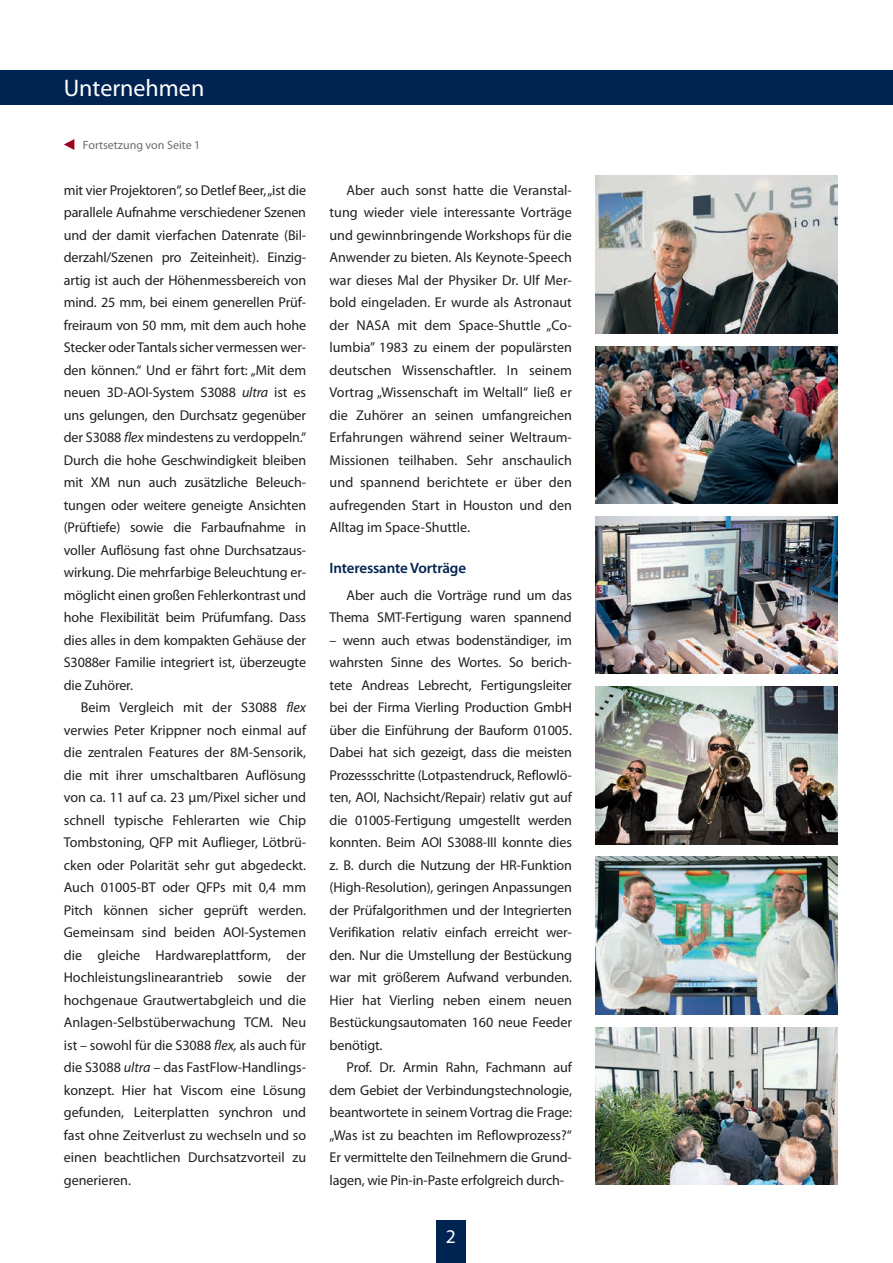
<style>
.page{position:relative;width:893px;height:1263px;background:#fff}
.page>*{position:absolute;margin:0;border:0;box-sizing:border-box;transform-origin:0 0}
.t1{font:24px "Myriad Pro";color:#fff}
.t2{font:19.5px "Myriad Pro";color:#fff}
.t3{font:600 15px "Myriad Pro";letter-spacing:-.01em;color:#002451}
.t4{font:14.25px/22.5px "Myriad Pro";letter-spacing:-.01em;color:#231f20;text-align:justify}
.t5{font:12px "Myriad Pro";color:#6c6d70}
.s1{font-style:italic}
</style>
<div class="page">
<div style="left:0;top:71px;width:893px;height:34px;background:#002451"></div>
<div style="left:436px;top:1220px;width:30px;height:43px;background:#002451"></div>
<svg style="left:64px;top:139px;width:10px;height:11px"></svg>
<img style="left:595px;top:346px;width:243px;height:158px">
<img style="left:595px;top:176px;width:243px;height:157px">
<img style="left:595px;top:516px;width:243px;height:158px">
<img style="left:595px;top:687px;width:243px;height:157px">
<img style="left:595px;top:857px;width:243px;height:157px">
<img style="left:595px;top:1027px;width:243px;height:158px">
<h1 class="t1" style="left:64px;top:73px;width:142px">Unternehmen</h1>
<p class="t5" style="left:83px;top:138px;width:119px">Fortsetzung von Seite 1</p>
<p class="t4" style="left:64px;top:178px;width:244px">mit vier Projektoren“, so Detlef Beer, „ist die parallele Aufnahme verschiedener Szenen und der damit vierfachen Datenrate (Bil&shy;derzahl/Szenen pro Zeiteinheit). Einzig&shy;artig ist auch der Höhenmessbereich von mind. 25 mm, bei einem generellen Prüf&shy;freiraum von 50 mm, mit dem auch hohe Stecker oder Tantals sicher vermessen wer&shy;den können.“ Und er fährt fort: „Mit dem neuen 3D-AOI-System S3088 <span class="s1">ultra</span> ist es uns gelungen, den Durchsatz gegenüber der S3088 <span class="s1">flex</span> mindestens zu verdoppeln.“ Durch die hohe Geschwindigkeit bleiben mit XM nun auch zusätzliche Beleuch&shy;tungen oder weitere geneigte Ansichten (Prüftiefe) sowie die Farbaufnahme in voller Auflösung fast ohne Durchsatzaus&shy;wirkung. Die mehrfarbige Beleuchtung er&shy;möglicht einen großen Fehlerkontrast und hohe Flexibilität beim Prüfumfang. Dass dies alles in dem kompakten Gehäuse der S3088er Familie integriert ist, überzeugte die Zuhörer.</p>
<p class="t4" style="left:64px;top:696px;width:244px;text-indent:17px">Beim Vergleich mit der S3088 <span class="s1">flex </span>verwies Peter Krippner noch einmal auf die zentralen Features der 8M-Sensorik, die mit ihrer umschaltbaren Auflösung von ca. 11 auf ca. 23 µm/Pixel sicher und schnell typische Fehlerarten wie Chip Tombstoning, QFP mit Auflieger, Lötbrü&shy;cken oder Polarität sehr gut abgedeckt.<br>Auch 01005-BT oder QFPs mit 0,4 mm Pitch können sicher geprüft werden.<br>Gemeinsam sind beiden AOI-Systemen die gleiche Hardwareplattform, der Hochleistungslinearantrieb sowie der hochgenaue Grautwertabgleich und die Anlagen-Selbstüberwachung TCM. Neu ist – sowohl für die S3088 <span class="s1">flex,</span> als auch für die S3088 <span class="s1">ultra</span> – das FastFlow-Handlings&shy;konzept. Hier hat Viscom eine Lösung gefunden, Leiterplatten synchron und fast ohne Zeitverlust zu wechseln und so einen beachtlichen Durchsatzvorteil zu generieren.</p>
<p class="t4" style="left:330px;top:178px;width:244px;text-indent:17px">Aber auch sonst hatte die Veranstal&shy;tung wieder viele interessante Vorträge und gewinnbringende Workshops für die Anwender zu bieten. Als Keynote-Speech war dieses Mal der Physiker Dr. Ulf Mer&shy;bold eingeladen. Er wurde als Astronaut der NASA mit dem Space-Shuttle „Co&shy;lumbia” 1983 zu einem der populärsten deutschen Wissenschaftler. In seinem Vortrag „Wissenschaft im Weltall“ ließ er die Zuhörer an seinen umfangreichen Erfahrungen während seiner Weltraum-Missionen teilhaben. Sehr anschaulich und spannend berichtete er über den aufregenden Start in Houston und den Alltag im Space-Shuttle.</p>
<p class="t3" style="left:330px;top:558px;width:138px">Interessante Vorträge</p>
<p class="t4" style="left:330px;top:583px;width:244px;text-align:right">Aber auch die Vorträge rund um das<br>Thema SMT-Fertigung waren spannend</p>
<p class="t4" style="left:330px;top:628px;width:244px">– wenn auch etwas bodenständiger, im wahrsten Sinne des Wortes. So berich&shy;tete Andreas Lebrecht, Fertigungsleiter bei der Firma Vierling Production GmbH über die Einführung der Bauform 01005.<br>Dabei hat sich gezeigt, dass die meisten Prozessschritte (Lotpastendruck, Reflowlö&shy;ten, AOI, Nachsicht/Repair) relativ gut auf die 01005-Fertigung umgestellt werden konnten. Beim AOI S3088-III konnte dies z. B. durch die Nutzung der HR-Funktion (High-Resolution), geringen Anpassungen der Prüfalgorithmen und der Integrierten Verifikation relativ einfach erreicht wer&shy;den. Nur die Umstellung der Bestückung war mit größerem Aufwand verbunden.<br>Hier hat Vierling neben einem neuen Bestückungsautomaten 160 neue Feeder benötigt.</p>
<p class="t4" style="left:330px;top:1056px;width:244px;text-indent:17px">Prof. Dr. Armin Rahn, Fachmann auf dem Gebiet der Verbindungstechnologie, beantwortete in seinem Vortrag die Frage: „Was ist zu beachten im Reflowprozess?“ Er vermittelte den Teilnehmern die Grund&shy;lagen, wie Pin-in-Paste erfolgreich durch-</p>
<h2 class="t2" style="left:446px;top:1224px;width:12px">2</h2>
</div>
